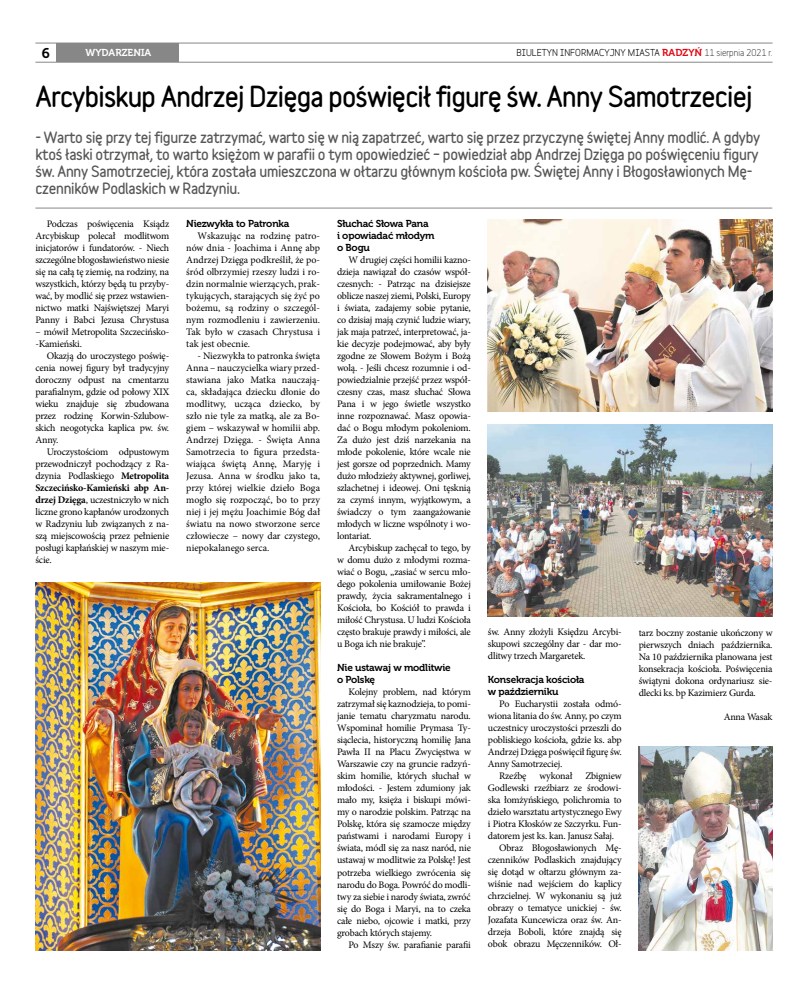
<style>
.page{position:relative;width:808px;height:993px;background:#fff}
.page>*{position:absolute;margin:0;border:0;box-sizing:border-box;transform-origin:0 0}
.t1{font:900 26px "Variable";letter-spacing:-.03em;color:#000}
.t2{font:900 14px/17px "Variable";letter-spacing:-.02em;color:#575756}
.t3{font:14px "Museo 700";color:#000}
.t4{font:10px/12px "Minion Pro";letter-spacing:-.02em;color:#000;text-align:justify}
.t5{font:10px/12px "Museo 700";letter-spacing:-.02em;color:#000}
.t6{font:10px "Museo 700";color:#fff}
.t7{font:700 9px "Variable";color:#000}
.s1{font-family:"Museo 700";font-weight:400;font-size:10px;color:#e30613}
.s2{font-weight:400}
.s3{font-weight:700}
</style>
<div class="page">
<div style="left:56px;top:43px;width:123px;height:19px;background:#878787"></div>
<hr style="left:35px;top:43px;width:737px;height:1px;background:#878787">
<hr style="left:35px;top:62px;width:737px;height:1px;background:#878787">
<hr style="left:35px;top:207px;width:737px;height:1px;background:#878787">
<img style="left:488px;top:219px;width:284px;height:192px">
<img style="left:488px;top:424px;width:284px;height:192px">
<img style="left:639px;top:746px;width:133px;height:204px">
<img style="left:35px;top:582px;width:285px;height:368px">
<h2 class="t3" style="left:42px;top:45px;width:10px">6</h2>
<p class="t7" style="left:517px;top:45px;width:257px">BIULETYN INFORMACYJNY MIASTA <span class="s1">RADZYŃ</span> <span class="s2">11 sierpnia 2021 r.</span></p>
<p class="t6" style="left:86px;top:47px;width:67px">WYDARZENIA</p>
<h1 class="t1" style="left:35px;top:77px;width:719px">Arcybiskup Andrzej Dzięga poświęcił figurę św. Anny Samotrzeciej</h1>
<p class="t2" style="left:35px;top:128px;width:726px">- Warto się przy tej figurze zatrzymać, warto się w nią zapatrzeć, warto się przez przyczynę świętej Anny modlić. A gdyby ktoś łaski otrzymał, to warto księżom w parafii o tym opowiedzieć – powiedział abp Andrzej Dzięga po poświęceniu figury św. Anny Samotrzeciej, która została umieszczona w ołtarzu głównym kościoła pw. Świętej Anny i Błogosławionych Mę&shy;czenników Podlaskich w Radzyniu.</p>
<p class="t4" style="left:35px;top:217px;width:135px;text-indent:11px">Podczas poświęcenia Ksiądz Arcybiskup polecał modlitwom inicjatorów i fundatorów. - Niech szczególne błogosławieństwo niesie się na całą tę ziemię, na rodziny, na wszystkich, którzy będą tu przyby&shy;wać, by modlić się przez wstawien&shy;nictwo matki Najświętszej Maryi Panny i Babci Jezusa Chrystusa</p>
<p class="t4" style="left:35px;top:325px;width:135px">– mówił Metropolita Szczecińsko--Kamieński.</p>
<p class="t4" style="left:35px;top:349px;width:135px;text-indent:11px">Okazją do uroczystego poświę&shy;cenia nowej figury był tradycyjny doroczny odpust na cmentarzu parafialnym, gdzie od połowy XIX wieku znajduje się zbudowana przez rodzinę Korwin-Szlubow&shy;skich neogotycka kaplica pw. św.<br>Anny.</p>
<p class="t4" style="left:35px;top:445px;width:135px;text-indent:11px">Uroczystościom odpustowym przewodniczył pochodzący z Ra&shy;dzynia Podlaskiego <span class="s3">Metropolita Szczecińsko-Kamieński abp An&shy;drzej Dzięga</span>, uczestniczyło w nich liczne grono kapłanów urodzonych w Radzyniu lub związanych z na&shy;szą miejscowością przez pełnienie posługi kapłańskiej w naszym mie&shy;ście.</p>
<p class="t5" style="left:186px;top:217px;width:105px">Niezwykła to Patronka</p>
<p class="t4" style="left:186px;top:230px;width:135px;text-indent:11px">Wskazując na rodzinę patro&shy;nów dnia - Joachima i Annę abp Andrzej Dzięga podkreślił, że po&shy;śród olbrzymiej rzeszy ludzi i ro&shy;dzin normalnie wierzących, prak&shy;tykujących, starających się żyć po bożemu, są rodziny o szczegól&shy;nym rozmodleniu i zawierzeniu.<br>Tak było w czasach Chrystusa i tak jest obecnie.</p>
<p class="t4" style="left:186px;top:350px;width:135px;text-indent:11px">- Niezwykła to patronka święta Anna – nauczycielka wiary przed&shy;stawiana jako Matka nauczają&shy;ca, składająca dziecku dłonie do modlitwy, ucząca dziecko, by szło nie tyle za matką, ale za Bo&shy;giem – wskazywał w homilii abp.<br>Andrzej Dzięga. - Święta Anna Samotrzecia to figura przedsta&shy;wiająca świętą Annę, Maryję i Jezusa. Anna w środku jako ta, przy której wielkie dzieło Boga mogło się rozpocząć, bo to przy niej i jej mężu Joachimie Bóg dał światu na nowo stworzone serce człowiecze – nowy dar czystego, niepokalanego serca.</p>
<p class="t5" style="left:337px;top:217px;width:99px">Słuchać Słowa Pana<br>i opowiadać młodym o Bogu</p>
<p class="t4" style="left:337px;top:254px;width:135px;text-indent:11px">W drugiej części homilii kazno&shy;dzieja nawiązał do czasów współ&shy;czesnych: - Patrząc na dzisiejsze oblicze naszej ziemi, Polski, Europy i świata, zadajemy sobie pytanie, co dzisiaj mają czynić ludzie wiary, jak maja patrzeć, interpretować, ja&shy;kie decyzje podejmować, aby były zgodne ze Słowem Bożym i Bożą wolą. - Jeśli chcesz rozumnie i od&shy;powiedzialnie przejść przez współ&shy;czesny czas, masz słuchać Słowa Pana i w jego świetle wszystko inne rozpoznawać. Masz opowia&shy;dać o Bogu młodym pokoleniom.<br>Za dużo jest dziś narzekania na młode pokolenie, które wcale nie jest gorsze od poprzednich. Mamy dużo młodzieży aktywnej, gorliwej, szlachetnej i ideowej. Oni tęsknią za czymś innym, wyjątkowym, a świadczy o tym zaangażowanie młodych w liczne wspólnoty i wo&shy;lontariat.</p>
<p class="t4" style="left:337px;top:542px;width:135px;text-indent:11px">Arcybiskup zachęcał to tego, by w domu dużo z młodymi rozma&shy;wiać o Bogu, „zasiać w sercu mło&shy;dego pokolenia umiłowanie Bożej prawdy, życia sakramentalnego i Kościoła, bo Kościół to prawda i miłość Chrystusa. U ludzi Kościoła często brakuje prawdy i miłości, ale u Boga ich nie brakuje”.</p>
<p class="t5" style="left:337px;top:661px;width:115px">Nie ustawaj w modlitwie o Polskę</p>
<p class="t4" style="left:337px;top:686px;width:135px;text-indent:11px">Kolejny problem, nad którym zatrzymał się kaznodzieja, to pomi&shy;janie tematu charyzmatu narodu.<br>Wspominał homilie Prymasa Ty&shy;siąclecia, historyczną homilię Jana Pawła II na Placu Zwycięstwa w Warszawie czy na gruncie radzyń&shy;skim homilie, których słuchał w młodości. - Jestem zdumiony jak mało my, księża i biskupi mówi&shy;my o narodzie polskim. Patrząc na Polskę, która się szamocze między państwami i narodami Europy i świata, módl się za nasz naród, nie ustawaj w modlitwie za Polskę! Jest potrzeba wielkiego zwrócenia się narodu do Boga. Powróć do modli&shy;twy za siebie i narody świata, zwróć się do Boga i Maryi, na to czeka całe niebo, ojcowie i matki, przy grobach których stajemy.</p>
<p class="t4" style="left:348px;top:938px;width:124px">Po Mszy św. parafianie parafii</p>
<p class="t4" style="left:488px;top:625px;width:135px">św. Anny złożyli Księdzu Arcybi&shy;skupowi szczególny dar - dar mo&shy;dlitwy trzech Margaretek.</p>
<p class="t5" style="left:488px;top:673px;width:98px">Konsekracja kościoła w październiku</p>
<p class="t4" style="left:499px;top:697px;width:124px">Po Eucharystii została odmó-</p>
<p class="t4" style="left:488px;top:709px;width:135px">wiona litania do św. Anny, po czym</p>
<p class="t4" style="left:488px;top:721px;width:135px">uczestnicy uroczystości przeszli do</p>
<p class="t4" style="left:488px;top:733px;width:135px">pobliskiego kościoła, gdzie ks. abp</p>
<p class="t4" style="left:488px;top:745px;width:135px">Andrzej Dzięga poświęcił figurę św.</p>
<p class="t4" style="left:488px;top:757px;width:76px">Anny Samotrzeciej.</p>
<p class="t4" style="left:499px;top:769px;width:29px">Rzeźbę</p>
<p class="t4" style="left:539px;top:769px;width:34px">wykonał</p>
<p class="t4" style="left:585px;top:769px;width:38px">Zbigniew</p>
<p class="t4" style="left:488px;top:781px;width:135px">Godlewski rzeźbiarz ze środowi-</p>
<p class="t4" style="left:488px;top:793px;width:135px">ska łomżyńskiego, polichromia to</p>
<p class="t4" style="left:488px;top:805px;width:135px">dzieło warsztatu artystycznego Ewy</p>
<p class="t4" style="left:488px;top:817px;width:135px">i Piotra Kłosków ze Szczyrku. Fun-</p>
<p class="t4" style="left:488px;top:829px;width:128px">datorem jest ks. kan. Janusz Sałaj.</p>
<p class="t4" style="left:499px;top:841px;width:124px">Obraz Błogosławionych Mę-</p>
<p class="t4" style="left:488px;top:853px;width:135px">czenników Podlaskich znajdujący</p>
<p class="t4" style="left:488px;top:865px;width:135px">się dotąd w ołtarzu głównym za-</p>
<p class="t4" style="left:488px;top:877px;width:135px">wiśnie nad wejściem do kaplicy</p>
<p class="t4" style="left:488px;top:889px;width:135px">chrzcielnej. W wykonaniu są już</p>
<p class="t4" style="left:488px;top:901px;width:135px">obrazy o tematyce unickiej - św.</p>
<p class="t4" style="left:488px;top:913px;width:135px">Jozafata Kuncewicza oraz św. An-</p>
<p class="t4" style="left:488px;top:925px;width:135px">drzeja Boboli, które znajdą się</p>
<p class="t4" style="left:488px;top:937px;width:135px">obok obrazu Męczenników. Oł-</p>
<p class="t4" style="left:639px;top:626px;width:135px">tarz boczny zostanie ukończony w pierwszych dniach października.<br>Na 10 października planowana jest konsekracja kościoła. Poświęcenia świątyni dokona ordynariusz sie&shy;dlecki ks. bp Kazimierz Gurda.</p>
<p class="t4" style="left:724px;top:710px;width:50px">Anna Wasak</p>
</div>
